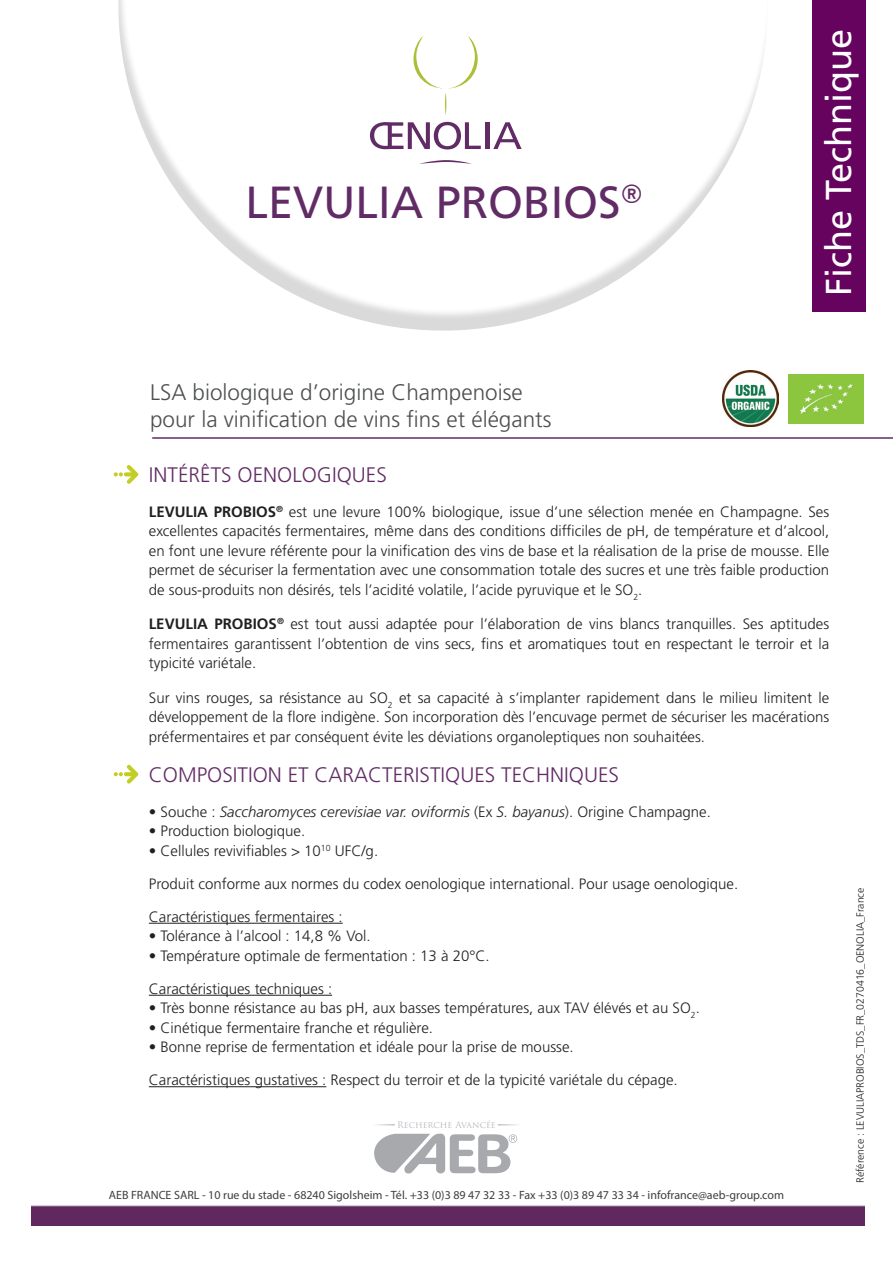
<style>
.page{position:relative;width:893px;height:1263px;background:#fff}
.page>*{position:absolute;margin:0;border:0;box-sizing:border-box;transform-origin:0 0}
.t1{font:45px "Frutiger LT Std";color:#612b65}
.t2{font:36px "Frutiger LT Std";color:#fff}
.t3{font:300 22.5px/27px "Frutiger LT Std";color:#4e4f50}
.t4{font:300 21px "Frutiger LT Std";color:#612b65}
.t5{font:300 15px/19.5px "Frutiger LT Std";color:#231f20;text-align:justify}
.t6{font:italic 300 15px "Frutiger LT Std";color:#231f20}
.t7{font:12px "Myriad Pro";color:#3e3e3f}
.t8{font:300 10.5px "Frutiger LT Std";color:#231f20}
.t9{font:9px "Trajan Pro 3";letter-spacing:-.01em;color:#bcbdc0}
.s1{font-weight:700}
.s2{font-style:normal}
</style>
<div class="page">
<svg style="left:118px;top:0;width:720px;height:401px"></svg>
<div style="left:812px;top:0;width:53px;height:311px;background:#65035f"></div>
<svg style="left:114px;top:465px;width:24px;height:19px"></svg>
<hr style="left:149px;top:923px;width:194px;height:1px;background:#231f20">
<hr style="left:149px;top:995px;width:183px;height:1px;background:#231f20">
<hr style="left:149px;top:1086px;width:177px;height:1px;background:#231f20">
<img style="left:31px;top:1205px;width:834px;height:20px">
<hr style="left:152px;top:437px;width:741px;height:2px;background:#612b65">
<svg style="left:374px;top:1133px;width:143px;height:41px"></svg>
<svg style="left:498px;top:1124px;width:20px;height:1px"></svg>
<svg style="left:376px;top:1124px;width:18px;height:1px"></svg>
<svg style="left:370px;top:122px;width:111px;height:27px"></svg>
<hr style="left:485px;top:122px;width:4px;height:27px;background:#612b66">
<svg style="left:493px;top:122px;width:29px;height:27px"></svg>
<svg style="left:413px;top:36px;width:65px;height:79px"></svg>
<svg style="left:419px;top:160px;width:53px;height:4px"></svg>
<img style="left:722px;top:370px;width:57px;height:56px">
<img style="left:789px;top:374px;width:74px;height:50px">
<svg style="left:114px;top:765px;width:24px;height:18px"></svg>
<h1 class="t1" style="left:246px;top:176px;width:399px">LEVULIA PROBIOS<sup>®</sup></h1>
<h2 class="t2" style="left:817px;top:296px;width:269px;rotate:-90deg">Fiche Technique</h2>
<h3 class="t3" style="left:150px;top:379px;width:403px">LSA biologique d’origine Champenoise pour la vinification de vins fins et élégants</h3>
<h3 class="t4" style="left:149px;top:463px;width:239px">INTÉRÊTS OENOLOGIQUES</h3>
<p class="t5" style="left:149px;top:502px;width:682px"><span class="s1">LEVULIA PROBIOS</span><sup>®</sup> est une levure 100% biologique, issue d’une sélection menée en Champagne. Ses excellentes capacités fermentaires, même dans des conditions difficiles de pH, de température et d’alcool, en font une levure référente pour la vinification des vins de base et la réalisation de la prise de mousse. Elle permet de sécuriser la fermentation avec une consommation totale des sucres et une très faible production de sous-produits non désirés, tels l’acidité volatile, l’acide pyruvique et le SO<sub>2</sub>.</p>
<p class="t5" style="left:149px;top:615px;width:682px"><span class="s1">LEVULIA PROBIOS</span><sup>®</sup> est tout aussi adaptée pour l’élaboration de vins blancs tranquilles. Ses aptitudes fermentaires garantissent l’obtention de vins secs, fins et aromatiques tout en respectant le terroir et la typicité variétale.</p>
<p class="t5" style="left:149px;top:688px;width:682px">Sur vins rouges, sa résistance au SO<sub>2</sub> et sa capacité à s’implanter rapidement dans le milieu limitent le développement de la flore indigène. Son incorporation dès l’encuvage permet de sécuriser les macérations préfermentaires et par conséquent évite les déviations organoleptiques non souhaitées.</p>
<h3 class="t4" style="left:149px;top:763px;width:472px">COMPOSITION ET CARACTERISTIQUES TECHNIQUES</h3>
<p class="t6" style="left:149px;top:803px;width:563px"><span class="s2">• Souche :</span> Saccharomyces cerevisiae var. oviformis <span class="s2">(Ex</span> S. bayanus<span class="s2">). Origine Champagne.</span></p>
<p class="t5" style="left:149px;top:821px;width:158px">• Production biologique.</p>
<p class="t5" style="left:149px;top:841px;width:231px">• Cellules revivifiables &gt; 10<sup>10</sup> UFC/g.</p>
<p class="t5" style="left:149px;top:874px;width:591px">Produit conforme aux normes du codex oenologique international. Pour usage oenologique.</p>
<p class="t5" style="left:149px;top:907px;width:195px">Caractéristiques fermentaires :</p>
<p class="t5" style="left:149px;top:926px;width:223px">• Tolérance à l’alcool : 14,8 % Vol.</p>
<p class="t5" style="left:149px;top:946px;width:342px">• Température optimale de fermentation : 13 à 20°C.</p>
<p class="t5" style="left:149px;top:979px;width:185px">Caractéristiques techniques :</p>
<p class="t5" style="left:149px;top:998px;width:552px">• Très bonne résistance au bas pH, aux basses températures, aux TAV élévés et au SO<sub>2</sub>.</p>
<p class="t5" style="left:149px;top:1018px;width:286px">• Cinétique fermentaire franche et régulière.</p>
<p class="t5" style="left:149px;top:1037px;width:426px">• Bonne reprise de fermentation et idéale pour la prise de mousse.</p>
<p class="t5" style="left:149px;top:1070px;width:530px">Caractéristiques gustatives : Respect du terroir et de la typicité variétale du cépage.</p>
<p class="t9" style="left:397px;top:1119px;width:100px">Recherche Avancée</p>
<p class="t7" style="left:109px;top:1187px;width:677px">AEB FRANCE SARL - 10 rue du stade - 68240 Sigolsheim - Tél. +33 (0)3 89 47 32 33 - Fax +33 (0)3 89 47 33 34 - infofrance@aeb-group.com</p>
<p class="t8" style="left:854px;top:1183px;width:297px;rotate:-90deg">Référence : LEVULIAPROBIOS_TDS_FR_0270416_OENOLIA_France</p>
</div>
